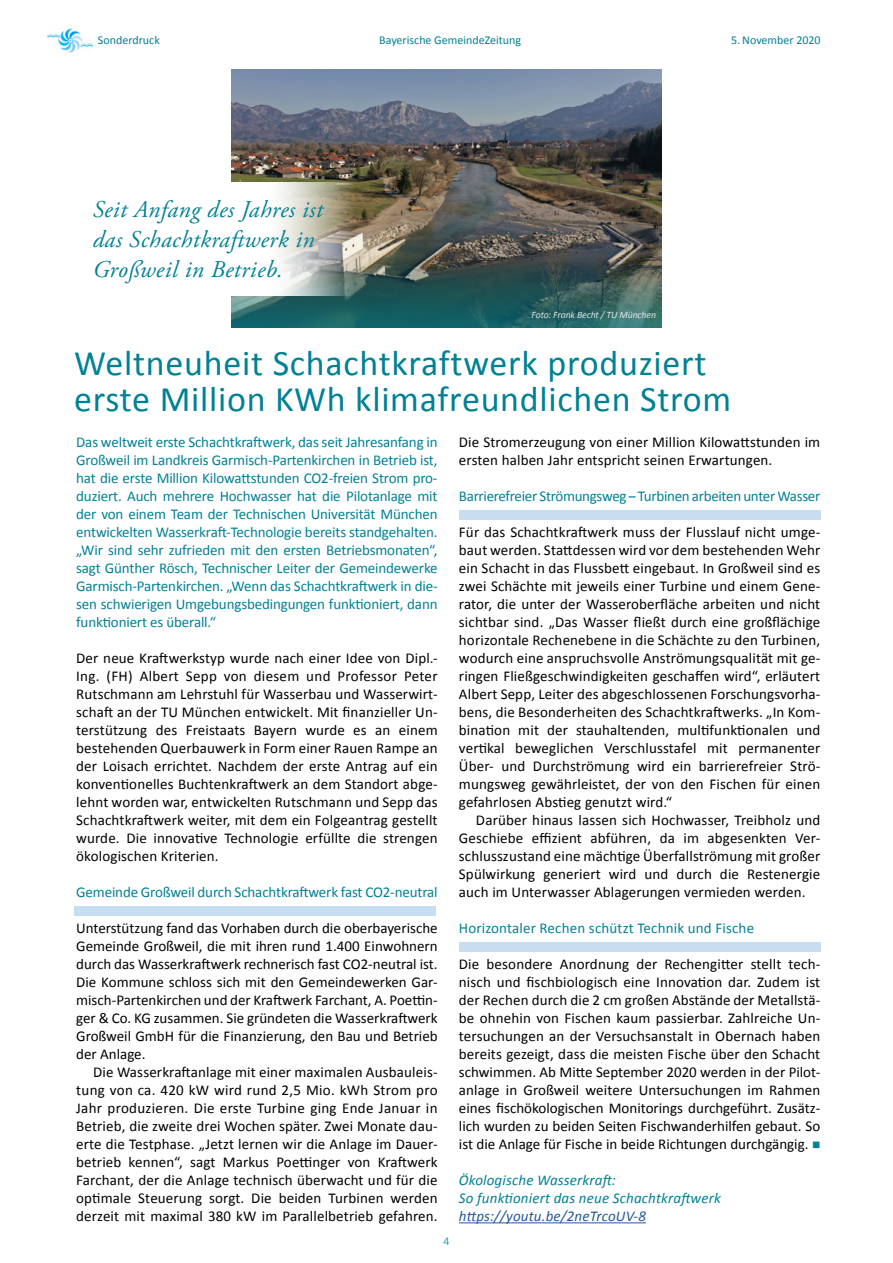
<style>
.page{position:relative;width:893px;height:1263px;background:#fff}
.page>*{position:absolute;margin:0;border:0;box-sizing:border-box;transform-origin:0 0}
.t1{font:36px/36px "Calibri";letter-spacing:.02em;color:#008194}
.t2{font:italic 24px/30px "Adobe Garamond Pro";letter-spacing:.02em;color:#008194}
.t3{font:15px/18px "Calibri";letter-spacing:.01em;color:#000;text-align:justify}
.t4{font:15px/18px "Calibri";letter-spacing:-.01em;color:#008194;text-align:justify}
.t5{font:italic 15px/18px "Calibri";letter-spacing:.01em;color:#008194}
.t6{font:15px "Calibri";letter-spacing:.01em;color:#008194}
.t7{font:italic 15px "Calibri";letter-spacing:.01em;color:#22599b}
.t8{font:12px "Calibri";color:#008194}
.t9{font:12px "Calibri";color:#22a2b3}
.t10{font:italic 9.75px "Calibri";letter-spacing:-.01em;color:#fff}
.s1{color:#008194}
</style>
<div class="page">
<img style="left:48px;top:28px;width:45px;height:25px">
<div style="left:74px;top:906px;width:361px;height:9px;background:#c7ddf1"></div>
<div style="left:459px;top:942px;width:361px;height:9px;background:#c7ddf1"></div>
<div style="left:459px;top:510px;width:361px;height:9px;background:#c7ddf1"></div>
<hr style="left:459px;top:1222px;width:187px;height:1px;background:#22599b">
<img style="left:232px;top:70px;width:429px;height:192px">
<svg style="left:232px;top:262px;width:429px;height:66px;background:#2c5c5b"></svg>
<div style="left:85px;top:182px;width:159px;height:114px;background:#fff"></div>
<svg style="left:244px;top:182px;width:116px;height:114px"></svg>
<p class="t8" style="left:98px;top:32px;width:64px">Sonderdruck</p>
<p class="t8" style="left:379px;top:32px;width:143px">Bayerische GemeindeZeitung</p>
<p class="t8" style="left:731px;top:32px;width:91px">5. November 2020</p>
<h2 class="t2" style="left:93px;top:195px;width:232px">Seit Anfang des Jahres ist das Schachtkraftwerk in<br>Großweil in Betrieb.</h2>
<p class="t10" style="left:532px;top:308px;width:126px">Foto: Frank Becht / TU München</p>
<h1 class="t1" style="left:74px;top:343px;width:659px">Weltneuheit Schachtkraftwerk produziert erste Million KWh klimafreundlichen Strom</h1>
<p class="t4" style="left:76px;top:432px;width:363px">Das weltweit erste Schachtkraftwerk, das seit Jahresanfang in Großweil im Landkreis Garmisch-Partenkirchen in Betrieb ist, hat die erste Million Kilowattstunden CO2-freien Strom pro&shy;duziert. Auch mehrere Hochwasser hat die Pilotanlage mit der von einem Team der Technischen Universität München entwickelten Wasserkraft-Technologie bereits standgehalten. „Wir sind sehr zufrieden mit den ersten Betriebsmonaten“, sagt Günther Rösch, Technischer Leiter der Gemeindewerke Garmisch-Partenkirchen. „Wenn das Schachtkraftwerk in die&shy;sen schwierigen Umgebungsbedingungen funktioniert, dann funktioniert es überall.“</p>
<p class="t3" style="left:76px;top:648px;width:363px">Der neue Kraftwerkstyp wurde nach einer Idee von Dipl.- Ing. (FH) Albert Sepp von diesem und Professor Peter Rutschmann am Lehrstuhl für Wasserbau und Wasserwirt&shy;schaft an der TU München entwickelt. Mit finanzieller Un&shy;terstützung des Freistaats Bayern wurde es an einem bestehenden Querbauwerk in Form einer Rauen Rampe an der Loisach errichtet. Nachdem der erste Antrag auf ein konventionelles Buchtenkraftwerk an dem Standort abge&shy;lehnt worden war, entwickelten Rutschmann und Sepp das Schachtkraftwerk weiter, mit dem ein Folgeantrag gestellt wurde. Die innovative Technologie erfüllte die strengen ökologischen Kriterien.</p>
<p class="t4" style="left:76px;top:882px;width:363px">Gemeinde Großweil durch Schachtkraftwerk fast CO2-neutral</p>
<p class="t3" style="left:76px;top:918px;width:363px">Unterstützung fand das Vorhaben durch die oberbayerische Gemeinde Großweil, die mit ihren rund 1.400 Einwohnern durch das Wasserkraftwerk rechnerisch fast CO2-neutral ist.<br>Die Kommune schloss sich mit den Gemeindewerken Gar&shy;misch-Partenkirchen und der Kraftwerk Farchant, A. Poettin&shy;ger &amp; Co. KG zusammen. Sie gründeten die Wasserkraftwerk Großweil GmbH für die Finanzierung, den Bau und Betrieb der Anlage.</p>
<p class="t3" style="left:76px;top:1062px;width:363px;text-indent:17px">Die Wasserkraftanlage mit einer maximalen Ausbauleis&shy;tung von ca. 420 kW wird rund 2,5 Mio. kWh Strom pro Jahr produzieren. Die erste Turbine ging Ende Januar in Betrieb, die zweite drei Wochen später. Zwei Monate dau&shy;erte die Testphase. „Jetzt lernen wir die Anlage im Dauer&shy;betrieb kennen“, sagt Markus Poettinger von Kraftwerk Farchant, der die Anlage technisch überwacht und für die optimale Steuerung sorgt. Die beiden Turbinen werden derzeit mit maximal 380 kW im Parallelbetrieb gefahren.</p>
<p class="t9" style="left:443px;top:1234px;width:8px">4</p>
<p class="t3" style="left:459px;top:432px;width:363px">Die Stromerzeugung von einer Million Kilowattstunden im ersten halben Jahr entspricht seinen Erwartungen.</p>
<p class="t4" style="left:459px;top:486px;width:363px">Barrierefreier Strömungsweg – Turbinen arbeiten unter Wasser</p>
<p class="t3" style="left:459px;top:522px;width:363px">Für das Schachtkraftwerk muss der Flusslauf nicht umge&shy;baut werden. Stattdessen wird vor dem bestehenden Wehr ein Schacht in das Flussbett eingebaut. In Großweil sind es zwei Schächte mit jeweils einer Turbine und einem Gene&shy;rator, die unter der Wasseroberfläche arbeiten und nicht sichtbar sind. „Das Wasser fließt durch eine großflächige horizontale Rechenebene in die Schächte zu den Turbinen, wodurch eine anspruchsvolle Anströmungsqualität mit ge&shy;ringen Fließgeschwindigkeiten geschaffen wird“, erläutert Albert Sepp, Leiter des abgeschlossenen Forschungsvorha&shy;bens, die Besonderheiten des Schachtkraftwerks. „In Kom&shy;bination mit der stauhaltenden, multifunktionalen und vertikal beweglichen Verschlusstafel mit permanenter Über- und Durchströmung wird ein barrierefreier Strö&shy;mungsweg gewährleistet, der von den Fischen für einen gefahrlosen Abstieg genutzt wird.“</p>
<p class="t3" style="left:459px;top:810px;width:363px;text-indent:17px">Darüber hinaus lassen sich Hochwasser, Treibholz und Geschiebe effizient abführen, da im abgesenkten Ver&shy;schlusszustand eine mächtige Überfallströmung mit großer Spülwirkung generiert wird und durch die Restenergie auch im Unterwasser Ablagerungen vermieden werden.</p>
<p class="t6" style="left:459px;top:919px;width:297px">Horizontaler Rechen schützt Technik und Fische</p>
<p class="t3" style="left:459px;top:954px;width:363px">Die besondere Anordnung der Rechengitter stellt tech&shy;nisch und fischbiologisch eine Innovation dar. Zudem ist der Rechen durch die 2 cm großen Abstände der Metallstä&shy;be ohnehin von Fischen kaum passierbar. Zahlreiche Un&shy;tersuchungen an der Versuchsanstalt in Obernach haben bereits gezeigt, dass die meisten Fische über den Schacht schwimmen. Ab Mitte September 2020 werden in der Pilot&shy;anlage in Großweil weitere Untersuchungen im Rahmen eines fischökologischen Monitorings durchgeführt. Zusätz&shy;lich wurden zu beiden Seiten Fischwanderhilfen gebaut. So ist die Anlage für Fische in beide Richtungen durchgängig. <span class="s1">■</span></p>
<p class="t5" style="left:459px;top:1170px;width:263px">Ökologische Wasserkraft:<br>So funktioniert das neue Schachtkraftwerk</p>
<p class="t7" style="left:459px;top:1207px;width:188px">https://youtu.be/2neTrcoUV-8</p>
</div>
